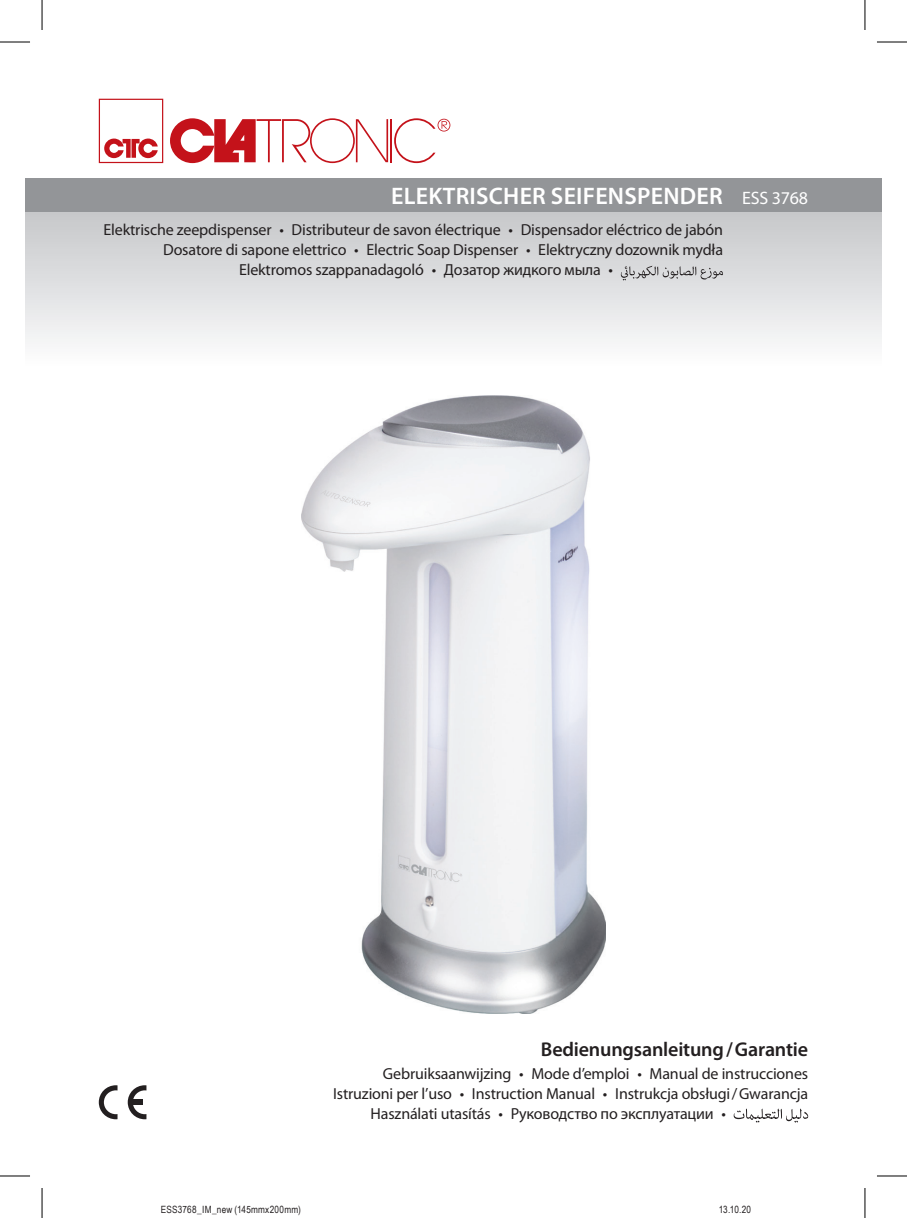
<style>
.page{position:relative;width:907px;height:1218px;background:#fff}
.page>*{position:absolute;margin:0;border:0;box-sizing:border-box;transform-origin:0 0}
.t1{font:600 24px "Myriad Pro";letter-spacing:.01em;color:#fff}
.t2{font:600 20px "Myriad Pro";letter-spacing:-.01em;color:#231f20}
.t3{font:18px "Myriad Pro";letter-spacing:-.01em;color:#fff}
.t4{font:16px "Myriad Pro";letter-spacing:-.01em;color:#231f20}
.t5{font:10px "Arial Narrow";letter-spacing:.02em;color:#231f20}
</style>
<div class="page">
<svg style="left:99px;top:99px;width:64px;height:64px"></svg>
<hr style="left:390px;top:119px;width:2px;height:43px;background:#c4121a">
<svg style="left:394px;top:118px;width:56px;height:45px"></svg>
<svg style="left:170px;top:118px;width:218px;height:45px"></svg>
<svg style="left:733px;top:1108px;width:74px;height:15px"></svg>
<svg style="left:99px;top:1085px;width:18px;height:34px"></svg>
<svg style="left:128px;top:1085px;width:18px;height:34px"></svg>
<div style="left:129px;top:1100px;width:14px;height:5px;background:#231f20"></div>
<div style="left:25px;top:178px;width:856px;height:34px;background:#939598"></div>
<div style="left:25px;top:212px;width:856px;height:155px;background:linear-gradient(to bottom,#c6c7ca,#fdfdfe)"></div>
<img style="left:301px;top:396px;width:304px;height:617px">
<svg style="left:620px;top:266px;width:102px;height:15px;background:#bebfc1"></svg>
<hr style="left:0;top:42px;width:30px;height:1px;background:#000">
<hr style="left:876px;top:42px;width:30px;height:1px;background:#000">
<hr style="left:0;top:1176px;width:30px;height:1px;background:#000">
<hr style="left:876px;top:1176px;width:30px;height:1px;background:#000">
<hr style="left:42px;top:0;width:1px;height:30px;background:#000">
<hr style="left:42px;top:1188px;width:1px;height:30px;background:#000">
<hr style="left:864px;top:0;width:1px;height:30px;background:#000">
<hr style="left:864px;top:1188px;width:1px;height:30px;background:#000">
<h1 class="t1" style="left:391px;top:181px;width:333px">ELEKTRISCHER SEIFENSPENDER</h1>
<p class="t4" style="left:103px;top:220px;width:620px">Elektrische zeepdispenser • Distributeur de savon électrique • Dispensador eléctrico de jabón</p>
<p class="t4" style="left:163px;top:240px;width:561px">Dosatore di sapone elettrico • Electric Soap Dispenser • Elektryczny dozownik mydła</p>
<p class="t4" style="left:239px;top:260px;width:375px">Elektromos szappanadagoló • Дозатор жидкого мыла •</p>
<p class="t3" style="left:741px;top:187px;width:68px">ESS 3768</p>
<p class="t2" style="left:540px;top:1037px;width:269px">Bedienungsanleitung/Garantie</p>
<p class="t4" style="left:383px;top:1064px;width:426px">Gebruiksaanwijzing • Mode d’emploi • Manual de instrucciones</p>
<p class="t4" style="left:333px;top:1084px;width:476px">Istruzioni per l’uso • Instruction Manual • Instrukcja obsługi/Gwarancja</p>
<p class="t4" style="left:370px;top:1104px;width:357px">Használati utasítás • Руководство по эксплуатации •</p>
<p class="t5" style="left:161px;top:1202px;width:141px">ESS3768_IM_new (145mmx200mm)</p>
<p class="t5" style="left:718px;top:1202px;width:34px">13.10.20</p>
</div>
